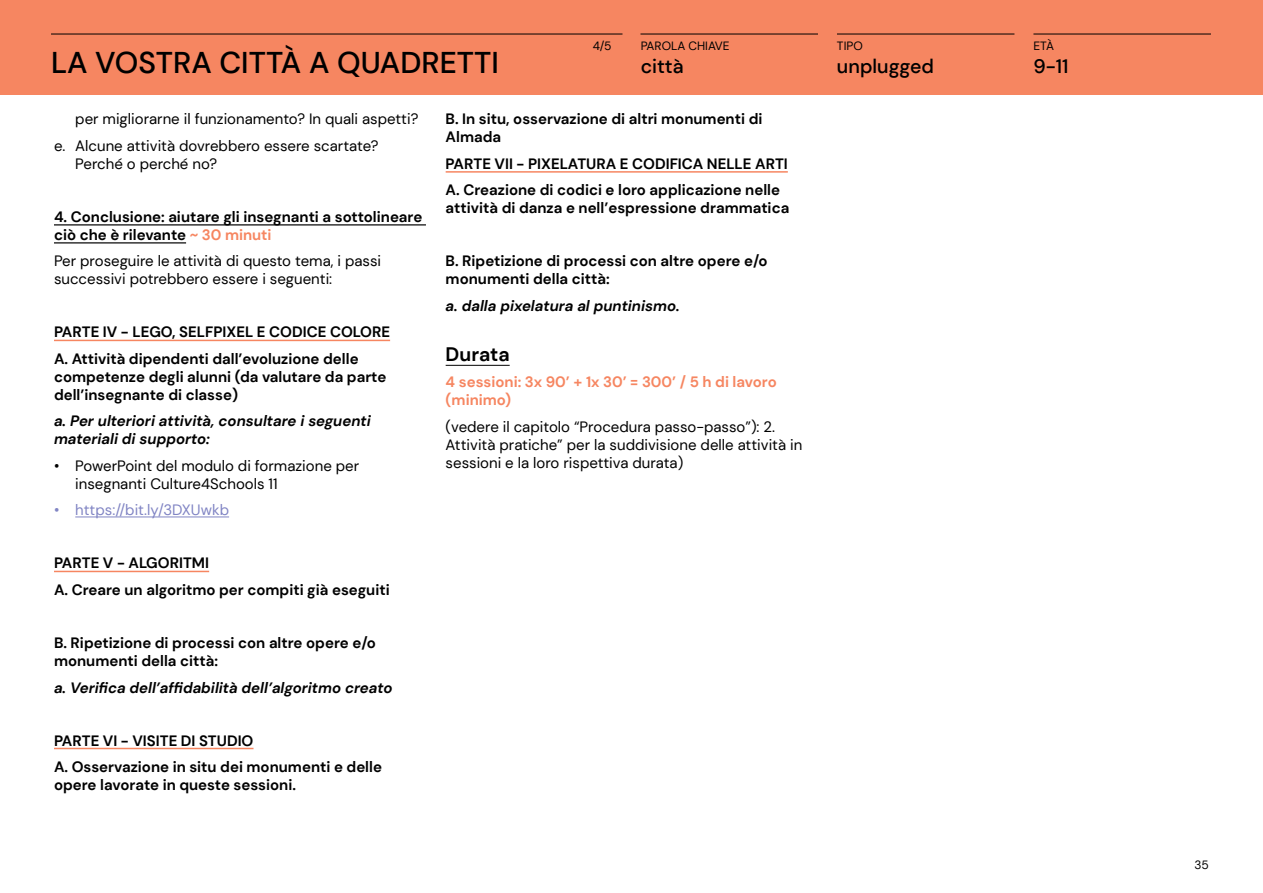
<style>
.page{position:relative;width:1263px;height:893px;background:#fff}
.page>*{position:absolute;margin:0;border:0;box-sizing:border-box;transform-origin:0 0}
.t1{font:500 30px "DM Sans";color:#000}
.t2{font:500 19.5px "DM Sans";color:#000}
.t3{font:700 19.5px "DM Sans";color:#000}
.t4{font:700 15px/18px "DM Sans";color:#000}
.t5{font:15px/18px "DM Sans";color:#000}
.t6{font:italic 700 15px/18px "DM Sans";color:#000}
.t7{font:700 15px/18px "DM Sans";color:#f68661}
.t8{font:15px "DM Sans";color:#8185c4}
.t9{font:12px "DM Sans";color:#000}
.s1{color:#f68661}
</style>
<div class="page">
<div style="left:0;top:0;width:1263px;height:95px;background:#f68661"></div>
<hr style="left:54px;top:224px;width:372px;height:1px;background:#000">
<hr style="left:54px;top:242px;width:132px;height:1px;background:#000">
<hr style="left:54px;top:340px;width:336px;height:1px;background:#f68661">
<hr style="left:75px;top:517px;width:154px;height:1px;background:#8185c4">
<hr style="left:54px;top:571px;width:155px;height:1px;background:#f68661">
<hr style="left:54px;top:748px;width:199px;height:1px;background:#f68661">
<hr style="left:446px;top:171px;width:342px;height:2px;background:#f68661">
<hr style="left:446px;top:365px;width:64px;height:1px;background:#000">
<hr style="left:51px;top:34px;width:571px;height:1px;background:#000">
<hr style="left:640px;top:34px;width:178px;height:1px;background:#000">
<hr style="left:837px;top:34px;width:177px;height:1px;background:#000">
<hr style="left:1033px;top:34px;width:178px;height:1px;background:#000">
<h1 class="t1" style="left:51px;top:44px;width:449px">LA VOSTRA CITTÀ A QUADRETTI</h1>
<p class="t9" style="left:593px;top:38px;width:20px">4/5</p>
<p class="t9" style="left:1033px;top:38px;width:22px">ETÀ</p>
<p class="t9" style="left:641px;top:38px;width:90px">PAROLA CHIAVE</p>
<h2 class="t2" style="left:641px;top:54px;width:44px">città</h2>
<p class="t9" style="left:837px;top:38px;width:27px">TIPO</p>
<h2 class="t2" style="left:837px;top:54px;width:99px">unplugged</h2>
<h2 class="t2" style="left:1033px;top:54px;width:37px">9-11</h2>
<p class="t5" style="left:54px;top:106px;width:366px;line-height:26.5px;text-indent:21px">per migliorarne il funzionamento? In quali aspetti? e. Alcune attività dovrebbero essere scartate?</p>
<p class="t5" style="left:75px;top:155px;width:143px">Perché o perché no?</p>
<p class="t4" style="left:54px;top:208px;width:370px">4. Conclusione: aiutare gli insegnanti a sottolineare ciò che è rilevante <span class="s1">~ 30 minuti</span></p>
<p class="t5" style="left:54px;top:252px;width:329px">Per proseguire le attività di questo tema, i passi successivi potrebbero essere i seguenti:</p>
<p class="t4" style="left:54px;top:319px;width:338px;line-height:26.5px">PARTE IV - LEGO, SELFPIXEL E CODICE COLORE<br>A. Attività dipendenti dall’evoluzione delle</p>
<p class="t4" style="left:54px;top:368px;width:334px">competenze degli alunni (da valutare da parte dell’insegnante di classe)</p>
<p class="t6" style="left:54px;top:412px;width:318px">a. Per ulteriori attività, consultare i seguenti materiali di supporto:</p>
<p class="t5" style="left:75px;top:457px;width:285px;text-indent:-21px">• PowerPoint del modulo di formazione per insegnanti Culture4Schools 11</p>
<p class="t8" style="left:54px;top:501px;width:177px">• https://bit.ly/3DXUwkb</p>
<p class="t4" style="left:54px;top:550px;width:337px;line-height:26.5px">PARTE V - ALGORITMI<br>A. Creare un algoritmo per compiti già eseguiti</p>
<p class="t4" style="left:54px;top:634px;width:323px">B. Ripetizione di processi con altre opere e/o monumenti della città:</p>
<p class="t6" style="left:54px;top:678px;width:340px">a. Verifica dell’affidabilità dell’algoritmo creato</p>
<p class="t4" style="left:54px;top:727px;width:330px;line-height:26.5px">PARTE VI - VISITE DI STUDIO<br>A. Osservazione in situ dei monumenti e delle</p>
<p class="t4" style="left:54px;top:776px;width:243px">opere lavorate in queste sessioni.</p>
<p class="t4" style="left:446px;top:110px;width:318px">B. In situ, osservazione di altri monumenti di<br>Almada</p>
<p class="t4" style="left:446px;top:150px;width:344px;line-height:26.5px">PARTE VII - PIXELATURA E CODIFICA NELLE ARTI<br>A. Creazione di codici e loro applicazione nelle</p>
<p class="t4" style="left:446px;top:199px;width:345px">attività di danza e nell’espressione drammatica</p>
<p class="t4" style="left:446px;top:252px;width:323px">B. Ripetizione di processi con altre opere e/o monumenti della città:</p>
<p class="t6" style="left:446px;top:297px;width:236px">a. dalla pixelatura al puntinismo.</p>
<h2 class="t3" style="left:446px;top:342px;width:66px">Durata</h2>
<p class="t7" style="left:446px;top:373px;width:333px">4 sessioni: 3x 90’ + 1x 30’ = 300’ / 5 h di lavoro (minimo)</p>
<p class="t5" style="left:446px;top:418px;width:358px">(vedere il capitolo “Procedura passo-passo”): 2.<br>Attività pratiche” per la suddivisione delle attività in sessioni e la loro rispettiva durata)</p>
<p class="t9" style="left:1194px;top:857px;width:16px">35</p>
</div>
